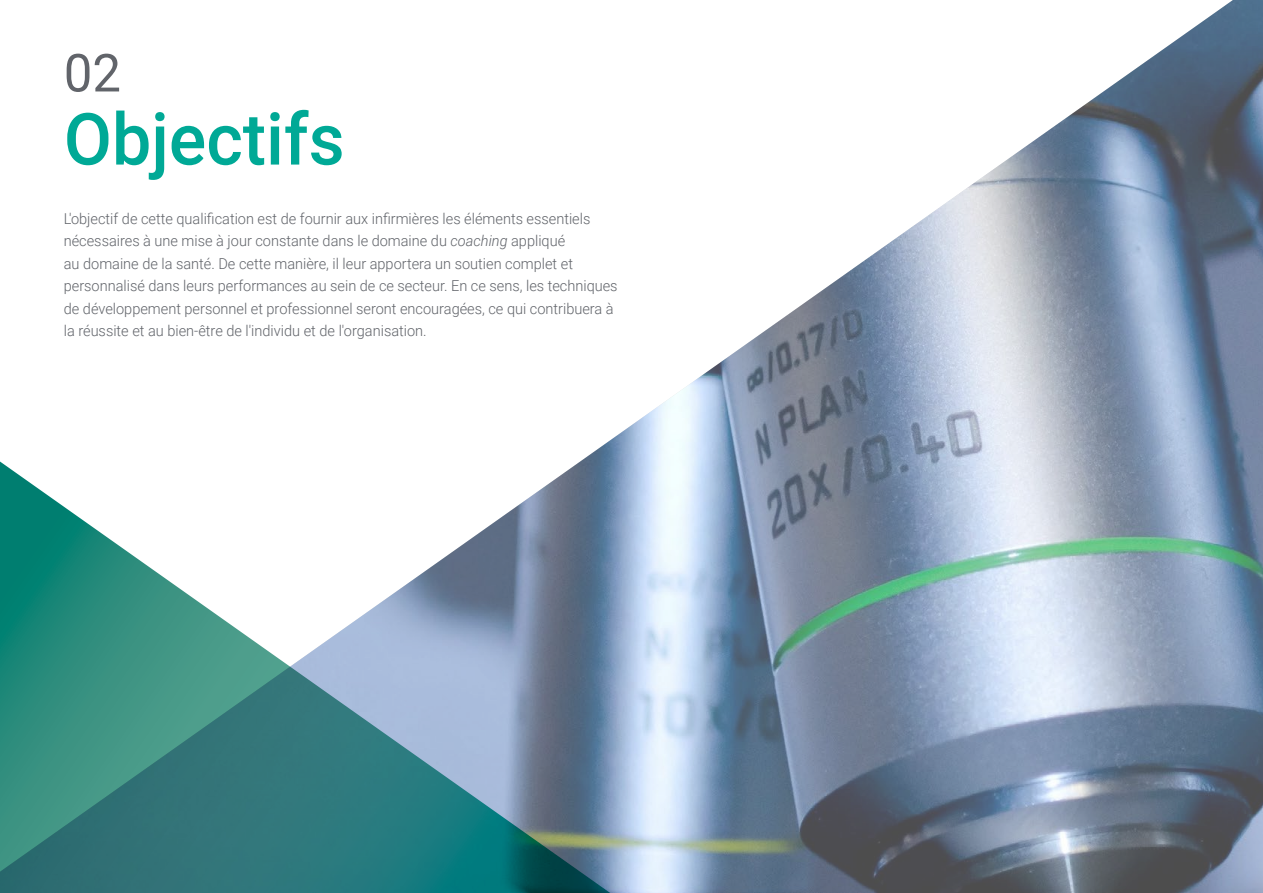
<style>
.page{position:relative;width:1263px;height:893px;background:#fff}
.page>*{position:absolute;margin:0;border:0;box-sizing:border-box;transform-origin:0 0}
.t1{font:500 72px "Roboto";color:#00a996}
.t2{font:52.5px "Roboto";color:#61646a}
.t3{font:300 15px/22.5px "Roboto";color:#61646a}
.s1{font-style:italic}
</style>
<div class="page">
<img style="left:602px;top:0;width:661px;height:893px">
<svg style="left:0;top:446px;width:640px;height:447px"></svg>
<h2 class="t2" style="left:64px;top:36px;width:59px">02</h2>
<h1 class="t1" style="left:64px;top:89px;width:282px">Objectifs</h1>
<p class="t3" style="left:64px;top:207px;width:555px">L'objectif de cette qualification est de fournir aux infirmières les éléments essentiels nécessaires à une mise à jour constante dans le domaine du <span class="s1">coaching</span> appliqué<br>au domaine de la santé. De cette manière, il leur apportera un soutien complet et personnalisé dans leurs performances au sein de ce secteur. En ce sens, les techniques de développement personnel et professionnel seront encouragées, ce qui contribuera à la réussite et au bien-être de l'individu et de l'organisation.</p>
</div>
